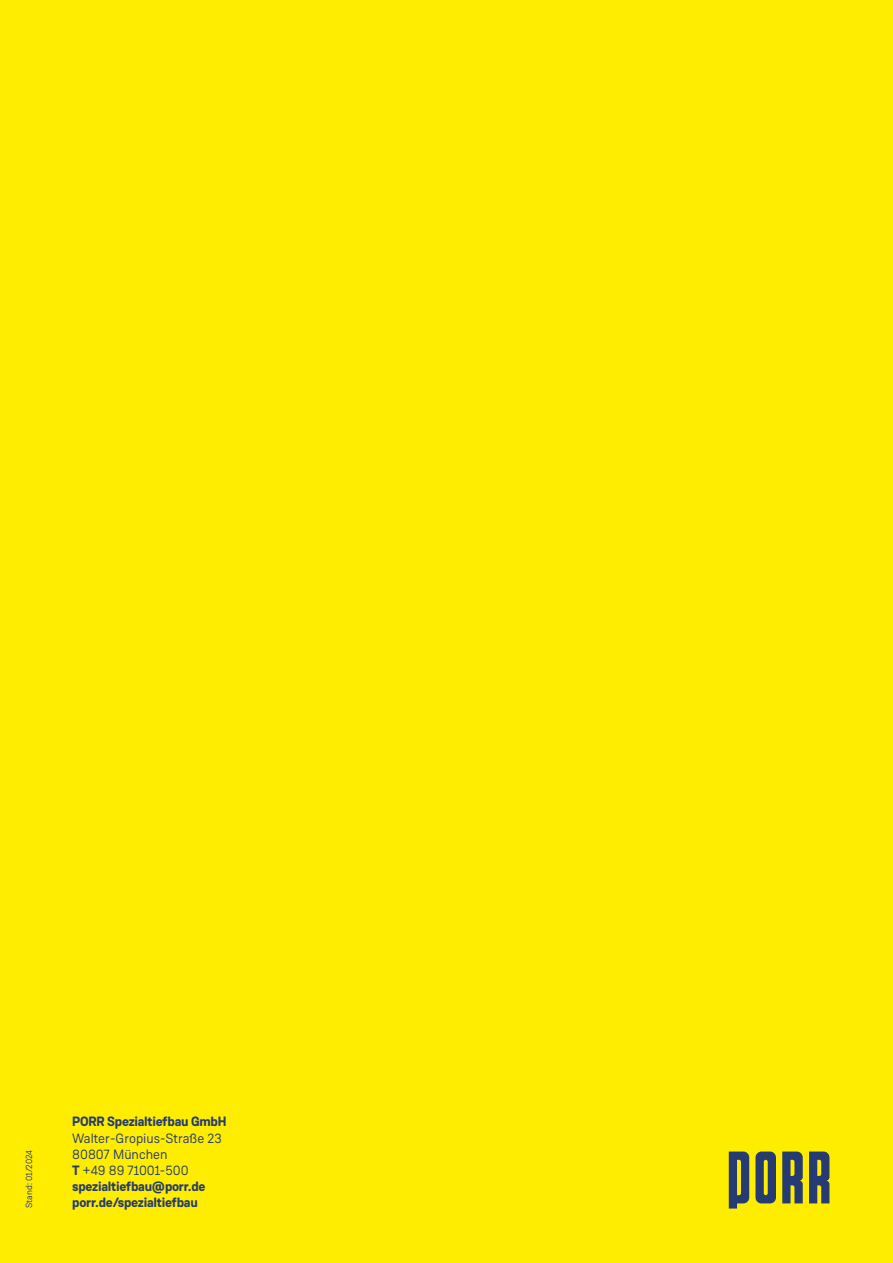
<style>
.page{position:relative;width:893px;height:1263px;background:#ffed00}
.page>*{position:absolute;margin:0;border:0;box-sizing:border-box;transform-origin:0 0}
.t1{font:13.5px/16.2px "Weissenhof Grotesk";color:#263b71}
.t2{font:700 13.5px "Weissenhof Grotesk";letter-spacing:-.02em;color:#263b71}
.t3{font:9px "Weissenhof Grotesk";color:#263b71}
.s1{font-weight:700}
</style>
<div class="page">
<svg style="left:729px;top:1151px;width:100px;height:57px"></svg>
<p class="t3" style="left:24px;top:1208px;width:60px;rotate:-90deg">Stand: 01/2024</p>
<p class="t2" style="left:72px;top:1113px;width:156px">PORR Spezialtiefbau GmbH</p>
<p class="t1" style="left:72px;top:1130px;width:151px">Walter-Gropius-Straße 23<br>80807 München<br><span class="s1">T</span> +49 89 71001-500 <span class="s1">spezialtiefbau@porr.de</span></p>
<p class="t2" style="left:72px;top:1194px;width:127px">porr.de/spezialtiefbau</p>
</div>
